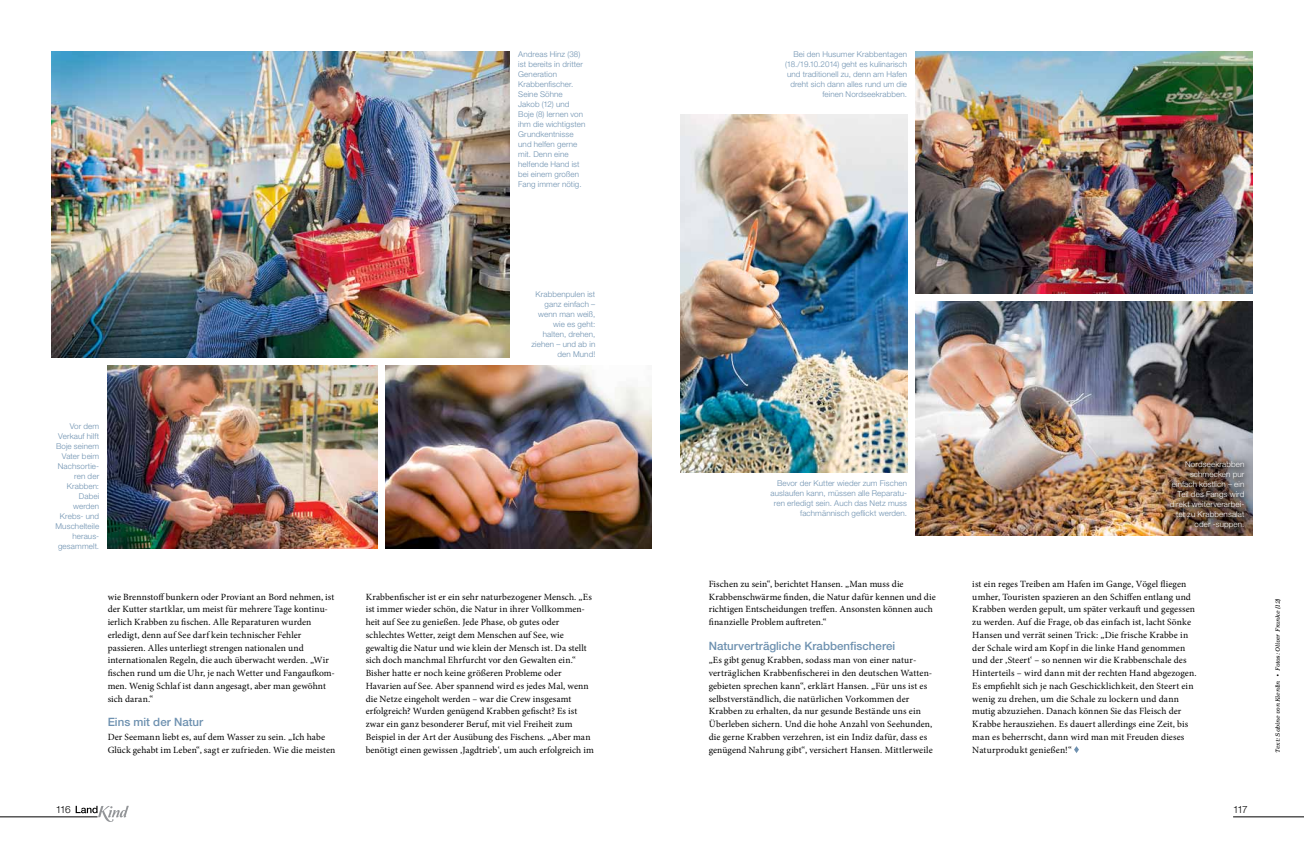
<style>
.page{position:relative;width:1304px;height:842px;background:#fff}
.page>*{position:absolute;margin:0;border:0;box-sizing:border-box;transform-origin:0 0}
.t1{font:500 11.5px "Helvetica Neue LT Std";color:#6e91b0}
.t2{font:300 10px "Helvetica Neue LT Std";letter-spacing:-.1em;color:#000}
.t3{font:9.5px/12.8px "Minion Pro";letter-spacing:.005em;color:#000}
.t4{font:300 8px/10px "Helvetica Neue LT Std";letter-spacing:.015em;color:#6e91b0;text-align:right}
.t5{font:300 8px/10px "Helvetica Neue LT Std";letter-spacing:.015em;color:#fff;text-align:right}
.t6{font:italic 300 6px "Brussels";color:#000}
</style>
<div class="page">
<hr style="left:0;top:816px;width:98px;height:1px;background:#000">
<hr style="left:1233px;top:816px;width:71px;height:1px;background:#000">
<svg style="left:76px;top:806px;width:53px;height:16px"></svg>
<img style="left:386px;top:366px;width:266px;height:183px">
<img style="left:916px;top:302px;width:337px;height:234px">
<img style="left:680px;top:115px;width:227px;height:357px">
<img style="left:108px;top:366px;width:269px;height:183px">
<img style="left:51px;top:51px;width:459px;height:306px">
<img style="left:916px;top:51px;width:337px;height:242px">
<div style="left:1163px;top:454px;width:89px;height:82px;background:#000;opacity:.35"></div>
<svg style="left:1074px;top:746px;width:5px;height:7px"></svg>
<p class="t4" style="left:518px;top:49px;width:69px;text-align:left">Andreas Hinz (38) ist bereits in dritter<br>Generation<br>Krabbenfischer.<br>Seine Söhne<br>Jakob (12) und<br>Boje (8) lernen von ihm die wichtigsten<br>Grundkentnisse und helfen gerne mit. Denn eine helfende Hand ist bei einem großen<br>Fang immer nötig.</p>
<p class="t4" style="left:785px;top:49px;width:124px">Bei den Husumer Krabbentagen (18./19.10.2014) geht es kulinarisch und traditionell zu, denn am Hafen dreht sich dann alles rund um die feinen Nordseekrabben.</p>
<p class="t4" style="left:56px;top:420px;width:45px">Vor dem<br>Verkauf hilft<br>Boje seinem<br>Vater beim<br>Nachsortie&shy;ren der<br>Krabben:<br>Dabei werden<br>Krebs- und<br>Muschelteile heraus&shy;gesammelt.</p>
<p class="t3" style="left:108px;top:590px;width:229px">wie Brennstoff bunkern oder Proviant an Bord nehmen, ist der Kutter startklar, um meist für mehrere Tage kontinu&shy;ierlich Krabben zu fischen. Alle Reparaturen wurden erledigt, denn auf See darf kein technischer Fehler passieren. Alles unterliegt strengen nationalen und internationalen Regeln, die auch überwacht werden. „Wir fischen rund um die Uhr, je nach Wetter und Fangaufkom&shy;men. Wenig Schlaf ist dann angesagt, aber man gewöhnt sich daran.“</p>
<p class="t1" style="left:108px;top:715px;width:97px">Eins mit der Natur</p>
<p class="t3" style="left:108px;top:730px;width:229px">Der Seemann liebt es, auf dem Wasser zu sein. „Ich habe<br>Glück gehabt im Leben“, sagt er zufrieden. Wie die meisten</p>
<p class="t4" style="left:531px;top:289px;width:65px">Krabbenpulen ist ganz einfach – wenn man weiß, wie es geht: halten, drehen, ziehen – und ab in den Mund!</p>
<p class="t3" style="left:366px;top:590px;width:230px">Krabbenfischer ist er ein sehr naturbezogener Mensch. „Es ist immer wieder schön, die Natur in ihrer Vollkommen&shy;heit auf See zu genießen. Jede Phase, ob gutes oder schlechtes Wetter, zeigt dem Menschen auf See, wie gewaltig die Natur und wie klein der Mensch ist. Da stellt sich doch manchmal Ehrfurcht vor den Gewalten ein.“ Bisher hatte er noch keine größeren Probleme oder Havarien auf See. Aber spannend wird es jedes Mal, wenn die Netze eingeholt werden – war die Crew insgesamt erfolgreich? Wurden genügend Krabben gefischt? Es ist zwar ein ganz besonderer Beruf, mit viel Freiheit zum Beispiel in der Art der Ausübung des Fischens. „Aber man benötigt einen gewissen ‚Jagdtrieb‘, um auch erfolgreich im</p>
<p class="t4" style="left:771px;top:478px;width:138px">Bevor der Kutter wieder zum Fischen auslaufen kann, müssen alle Reparatu&shy;ren erledigt sein. Auch das Netz muss fachmännisch geflickt werden.</p>
<p class="t3" style="left:709px;top:577px;width:229px">Fischen zu sein“, berichtet Hansen. „Man muss die Krabbenschwärme finden, die Natur dafür kennen und die richtigen Entscheidungen treffen. Ansonsten können auch finanzielle Problem auftreten.“</p>
<p class="t1" style="left:709px;top:639px;width:188px">Naturverträgliche Krabbenfischerei</p>
<p class="t3" style="left:709px;top:654px;width:226px">„Es gibt genug Krabben, sodass man von einer natur&shy;verträglichen Krabbenfischerei in den deutschen Watten&shy;gebieten sprechen kann“, erklärt Hansen. „Für uns ist es selbstverständlich, die natürlichen Vorkommen der Krabben zu erhalten, da nur gesunde Bestände uns ein Überleben sichern. Und die hohe Anzahl von Seehunden, die gerne Krabben verzehren, ist ein Indiz dafür, dass es genügend Nahrung gibt“, versichert Hansen. Mittlerweile</p>
<p class="t5" style="left:1170px;top:459px;width:76px">Nordseekrabben schmecken pur einfach köstlich – ein<br>Teil des Fangs wird direkt weiterverarbei&shy;tet zu Krabbensalat oder -suppen.</p>
<p class="t3" style="left:972px;top:577px;width:226px">ist ein reges Treiben am Hafen im Gange, Vögel fliegen umher, Touristen spazieren an den Schiffen entlang und Krabben werden gepult, um später verkauft und gegessen zu werden. Auf die Frage, ob das einfach ist, lacht Sönke Hansen und verrät seinen Trick: „Die frische Krabbe in der Schale wird am Kopf in die linke Hand genommen und der ‚Steert‘ – so nennen wir die Krabbenschale des Hinterteils – wird dann mit der rechten Hand abgezogen.<br>Es empfiehlt sich je nach Geschicklichkeit, den Steert ein wenig zu drehen, um die Schale zu lockern und dann mutig abzuziehen. Danach können Sie das Fleisch der Krabbe herausziehen. Es dauert allerdings eine Zeit, bis man es beherrscht, dann wird man mit Freuden dieses Naturprodukt genießen!“</p>
<p class="t2" style="left:56px;top:804px;width:17px">116</p>
<p class="t2" style="left:1233px;top:804px;width:16px">117</p>
<p class="t6" style="left:1274px;top:753px;width:156px;rotate:-90deg">Text: Sabine von Kienlin • Fotos: Oliver Franke (12)</p>
</div>
